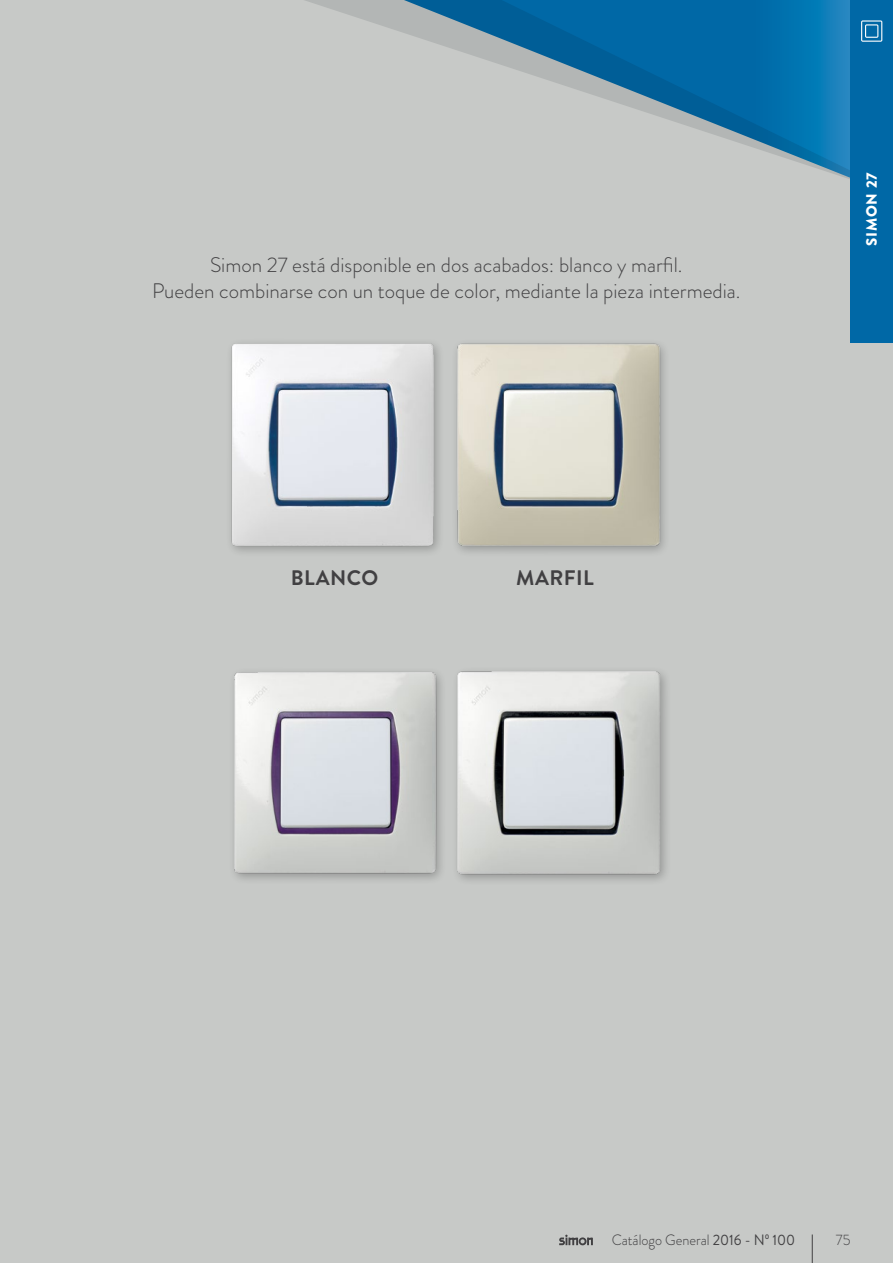
<style>
.page{position:relative;width:893px;height:1263px;background:#c7c9c7}
.page>*{position:absolute;margin:0;border:0;box-sizing:border-box;transform-origin:0 0}
.t1{font:300 21px/25.5px "Brandon Grotesque";color:#414042;text-align:center}
.t2{font:700 21px "Brandon Grotesque";letter-spacing:.02em;color:#414042}
.t3{font:300 15px "Brandon Grotesque";color:#414042;scale:.95 1}
.t4{font:900 15px "Brandon Grotesque";letter-spacing:.05em;color:#fff}
.s1{font-weight:400}
</style>
<div class="page">
<svg style="left:305px;top:0;width:545px;height:179px"></svg>
<img style="left:231px;top:343px;width:197px;height:209px">
<img style="left:428px;top:343px;width:237px;height:210px">
<img style="left:233px;top:671px;width:196px;height:209px">
<img style="left:429px;top:670px;width:238px;height:211px">
<div style="left:850px;top:0;width:43px;height:342px;background:#0068a6"></div>
<svg style="left:861px;top:20px;width:21px;height:22px"></svg>
<svg style="left:559px;top:1235px;width:34px;height:10px"></svg>
<svg style="left:812px;top:1234px;width:1px;height:29px"></svg>
<p class="t1" style="left:152px;top:252px;width:590px">Simon 27 está disponible en dos acabados: blanco y marfil.<br>Pueden combinarse con un toque de color, mediante la pieza intermedia.</p>
<p class="t2" style="left:291px;top:563px;width:89px">BLANCO</p>
<p class="t2" style="left:516px;top:563px;width:79px">MARFIL</p>
<p class="t4" style="left:861px;top:246px;width:75px;rotate:-90deg">SIMON 27</p>
<p class="t3" style="left:612px;top:1229px;width:195px">Catálogo General <span class="s1">2016 - Nº 100</span></p>
<p class="t3" style="left:836px;top:1229px;width:17px">75</p>
</div>
